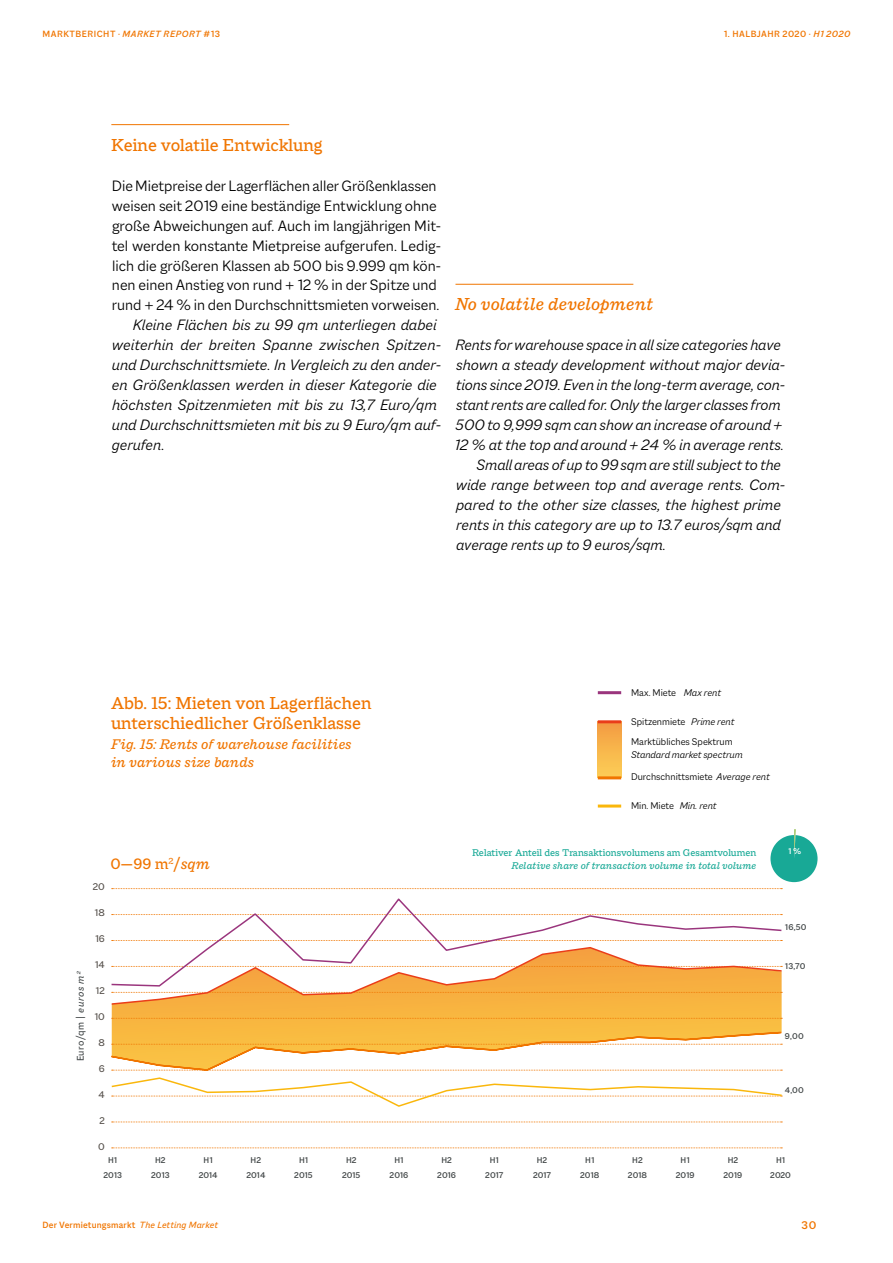
<style>
.page{position:relative;width:893px;height:1263px;background:#fff}
.page>*{position:absolute;margin:0;border:0;box-sizing:border-box;transform-origin:0 0}
.t1{font:500 18.6px/20px "Macklin Slab";color:#f07500}
.t2{font:italic 500 18.6px "Macklin Slab";color:#f07500}
.t3{font:italic 300 16.2px/20px "Macklin Sans";color:#000}
.t4{font:300 16.2px/20px "Macklin Sans";color:#000}
.t5{font:500 16.2px "Macklin Slab";color:#f07500}
.t6{font:italic 500 15px/18px "Macklin Slab";color:#f07500}
.t7{font:500 12px "Macklin Sans";color:#f07500}
.t8{font:300 10.5px "Macklin Sans";color:#000}
.t9{font:500 10.5px "Macklin Slab";color:#18a996}
.t10{font:italic 500 10.5px "Macklin Slab";letter-spacing:-.01em;color:#18a996}
.t11{font:italic 300 10.5px "Macklin Sans";color:#000}
.t12{font:10.5px "Macklin Sans";color:#55504b}
.t13{font:10.5px "Macklin Sans";letter-spacing:.045em;color:#414647}
.t14{font:500 9.75px "Macklin Sans";letter-spacing:.04em;color:#f07500}
.t15{font:500 9.75px "Macklin Sans";letter-spacing:.02em;color:#f07500}
.t16{font:500 9px/14.4px "Macklin Sans";color:#414647;text-align:center}
.t17{font:500 9px "Macklin Sans";color:#fff}
.s1{font-style:italic}
.s2{font-style:normal}
.s3{font-weight:400;font-style:italic}
</style>
<div class="page">
<svg style="left:770px;top:829px;width:47px;height:53px"></svg>
<hr style="left:111px;top:124px;width:178px;height:1px;background:#f07500">
<hr style="left:455px;top:284px;width:178px;height:1px;background:#f07500">
<div style="left:112px;top:1006px;width:670px;height:25px;background:#f9b740"></div>
<svg style="left:112px;top:1147px;width:670px;height:1px"></svg>
<svg style="left:112px;top:1121px;width:670px;height:1px"></svg>
<svg style="left:112px;top:1018px;width:670px;height:1px"></svg>
<svg style="left:112px;top:888px;width:670px;height:1px"></svg>
<svg style="left:111px;top:1031px;width:672px;height:76px"></svg>
<svg style="left:111px;top:898px;width:672px;height:42px"></svg>
<svg style="left:111px;top:940px;width:672px;height:66px"></svg>
<div style="left:598px;top:722px;width:23px;height:56px;background:linear-gradient(to bottom,#f39b42,#fccf56)"></div>
<hr style="left:598px;top:691px;width:23px;height:3px;background:#9a357d">
<hr style="left:598px;top:720px;width:23px;height:3px;background:#ea3d19">
<hr style="left:598px;top:804px;width:23px;height:3px;background:#fab70c">
<hr style="left:598px;top:776px;width:23px;height:3px;background:#f07500">
<p class="t14" style="left:43px;top:28px;width:179px">MARKTBERICHT · <span class="s1">MARKET REPORT</span> #13</p>
<p class="t14" style="left:724px;top:28px;width:128px">1. HALBJAHR 2020 · <span class="s1">H1 2020</span></p>
<p class="t1" style="left:111px;top:135px;width:213px">Keine volatile Entwicklung</p>
<p class="t4" style="left:112px;top:175px;width:331px">Die Mietpreise der Lagerflächen aller Größenklassen weisen seit 2019 eine beständige Entwicklung ohne große Abweichungen auf. Auch im langjährigen Mit&shy;tel werden konstante Mietpreise aufgerufen. Ledig&shy;lich die größeren Klassen ab 500 bis 9.999 qm kön&shy;nen einen Anstieg von rund + 12 % in der Spitze und rund + 24 % in den Durchschnittsmieten vorweisen.</p>
<p class="t3" style="left:112px;top:315px;width:331px;text-indent:21px">Kleine Flächen bis zu 99 qm unterliegen dabei weiterhin der breiten Spanne zwischen Spitzen&shy;und Durchschnittsmiete. In Vergleich zu den ander&shy;en Größenklassen werden in dieser Kategorie die höchsten Spitzenmieten mit bis zu 13,7 Euro/qm und Durchschnittsmieten mit bis zu 9 Euro/qm auf&shy;gerufen<span class="s2">.</span></p>
<p class="t2" style="left:455px;top:294px;width:200px">No volatile development</p>
<p class="t3" style="left:456px;top:335px;width:327px">Rents for warehouse space in all size categories have</p>
<p class="t3" style="left:456px;top:355px;width:331px">shown a steady development without major devia-</p>
<p class="t3" style="left:456px;top:375px;width:331px">tions since 2019. Even in the long-term average, con-</p>
<p class="t3" style="left:456px;top:395px;width:326px">stant rents are called for. Only the larger classes from</p>
<p class="t3" style="left:456px;top:415px;width:328px">500 to 9,999 sqm can show an increase of around +</p>
<p class="t3" style="left:454px;top:435px;width:332px">12 % at the top and around + 24 % in average rents.</p>
<p class="t3" style="left:477px;top:455px;width:306px">Small areas of up to 99 sqm are still subject to the</p>
<p class="t3" style="left:456px;top:475px;width:331px">wide range between top and average rents. Com-</p>
<p class="t3" style="left:456px;top:495px;width:326px">pared to the other size classes, the highest prime</p>
<p class="t3" style="left:456px;top:514px;width:326px">rents in this category are up to 13.7 euros/sqm and</p>
<p class="t3" style="left:456px;top:534px;width:212px">average rents up to 9 euros/sqm.</p>
<p class="t1" style="left:111px;top:693px;width:262px">Abb. 15: Mieten von Lagerflächen unterschiedlicher Größenklasse</p>
<p class="t6" style="left:111px;top:735px;width:242px">Fig. 15: Rents of warehouse facilities in various size bands</p>
<p class="t5" style="left:110px;top:854px;width:101px">0 — 99 m<sup>2</sup>/<span class="s1">sqm</span></p>
<p class="t12" style="left:93px;top:881px;width:14px">20</p>
<p class="t12" style="left:95px;top:907px;width:12px">18</p>
<p class="t12" style="left:95px;top:933px;width:11px">16</p>
<p class="t12" style="left:95px;top:959px;width:12px">14</p>
<p class="t12" style="left:96px;top:985px;width:11px">12</p>
<p class="t12" style="left:94px;top:1011px;width:12px">10</p>
<p class="t12" style="left:98px;top:1037px;width:8px">8</p>
<p class="t12" style="left:99px;top:1063px;width:7px">6</p>
<p class="t12" style="left:99px;top:1089px;width:8px">4</p>
<p class="t12" style="left:99px;top:1115px;width:7px">2</p>
<p class="t12" style="left:98px;top:1141px;width:8px">0</p>
<p class="t13" style="left:75px;top:1061px;width:91px;rotate:-90deg">Euro/qm | <span class="s1">euros m2</span></p>
<p class="t8" style="left:631px;top:687px;width:91px">Max. Miete <span class="s1">Max rent</span></p>
<p class="t8" style="left:631px;top:716px;width:105px">Spitzenmiete <span class="s1">Prime rent</span></p>
<p class="t8" style="left:631px;top:735px;width:103px">Marktübliches Spektrum</p>
<p class="t11" style="left:631px;top:749px;width:113px">Standard market spectrum</p>
<p class="t8" style="left:631px;top:771px;width:140px">Durchschnittsmiete <span class="s1">Average rent</span></p>
<p class="t8" style="left:631px;top:800px;width:87px">Min. Miete <span class="s1">Min. rent</span></p>
<p class="t9" style="left:472px;top:846px;width:286px">Relativer Anteil des Transaktionsvolumens am Gesamtvolumen</p>
<p class="t10" style="left:511px;top:860px;width:246px">Relative share of transaction volume in total volume</p>
<p class="t17" style="left:788px;top:846px;width:15px">1 %</p>
<p class="t16" style="left:785px;top:920px;width:23px">16,50</p>
<p class="t16" style="left:785px;top:959px;width:22px">13,70</p>
<p class="t16" style="left:785px;top:1029px;width:20px">9,00</p>
<p class="t16" style="left:785px;top:1083px;width:20px">4,00</p>
<p class="t16" style="left:103px;top:1153px;width:20px">H1<br>2013</p>
<p class="t16" style="left:246px;top:1153px;width:20px">H2<br>2014</p>
<p class="t16" style="left:342px;top:1153px;width:20px">H2<br>2015</p>
<p class="t16" style="left:437px;top:1153px;width:20px">H2<br>2016</p>
<p class="t16" style="left:533px;top:1153px;width:20px">H2<br>2017</p>
<p class="t16" style="left:628px;top:1153px;width:21px">H2<br>2018</p>
<p class="t16" style="left:723px;top:1153px;width:20px">H2<br>2019</p>
<p class="t16" style="left:770px;top:1153px;width:22px">H1<br>2020</p>
<p class="t16" style="left:151px;top:1153px;width:20px">H2<br>2013</p>
<p class="t16" style="left:199px;top:1153px;width:20px">H1<br>2014</p>
<p class="t16" style="left:294px;top:1153px;width:20px">H1<br>2015</p>
<p class="t16" style="left:390px;top:1153px;width:20px">H1<br>2016</p>
<p class="t16" style="left:485px;top:1153px;width:20px">H1<br>2017</p>
<p class="t16" style="left:580px;top:1153px;width:21px">H1<br>2018</p>
<p class="t16" style="left:676px;top:1153px;width:20px">H1<br>2019</p>
<p class="t15" style="left:43px;top:1219px;width:177px">Der Vermietungsmarkt <span class="s3">The Letting Market</span></p>
<p class="t7" style="left:801px;top:1218px;width:16px">30</p>
</div>
